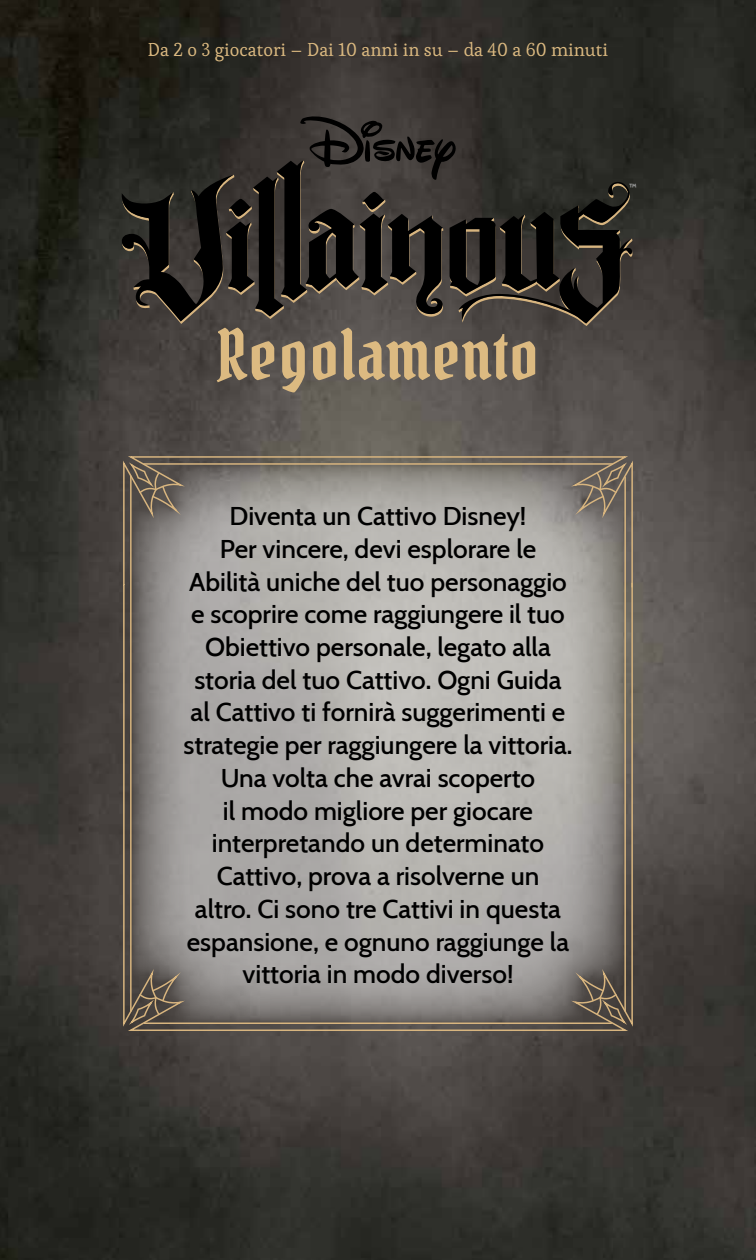
<style>
.page{position:relative;width:756px;height:1260px;background:#fff}
.page>*{position:absolute;margin:0;border:0;box-sizing:border-box;transform-origin:0 0}
.t1{font:68.42px "Pirata Custom";letter-spacing:.02em;color:#dcba81}
.t2{font:500 26.25px/32.7px "Cabin";color:#000;text-align:center}
.t3{font:18.55px "Esteban";color:#dcba81}
.t4{font:700 10.33px "Cabin";color:#9d9e9e}
</style>
<div class="page">
<img style="left:0;top:0;width:756px;height:1260px">
<svg style="left:122px;top:455px;width:512px;height:577px;background:#a29e99"></svg>
<svg style="left:119px;top:116px;width:515px;height:210px;background:#2f2c28"></svg>
<p class="t3" style="left:148px;top:38px;width:462px">Da 2 o 3 giocatori – Dai 10 anni in su – da 40 a 60 minuti</p>
<p class="t4" style="left:629px;top:179px;width:9px">™</p>
<h1 class="t1" style="left:217px;top:311px;width:323px">Regolamento</h1>
<p class="t2" style="left:183px;top:498px;width:391px">Diventa un Cattivo Disney!<br>Per vincere, devi esplorare le<br>Abilità uniche del tuo personaggio e scoprire come raggiungere il tuo<br>Obiettivo personale, legato alla storia del tuo Cattivo. Ogni Guida al Cattivo ti fornirà suggerimenti e strategie per raggiungere la vittoria.<br>Una volta che avrai scoperto<br>il modo migliore per giocare interpretando un determinato<br>Cattivo, prova a risolverne un<br>altro. Ci sono tre Cattivi in questa espansione, e ognuno raggiunge la vittoria in modo diverso!</p>
</div>
